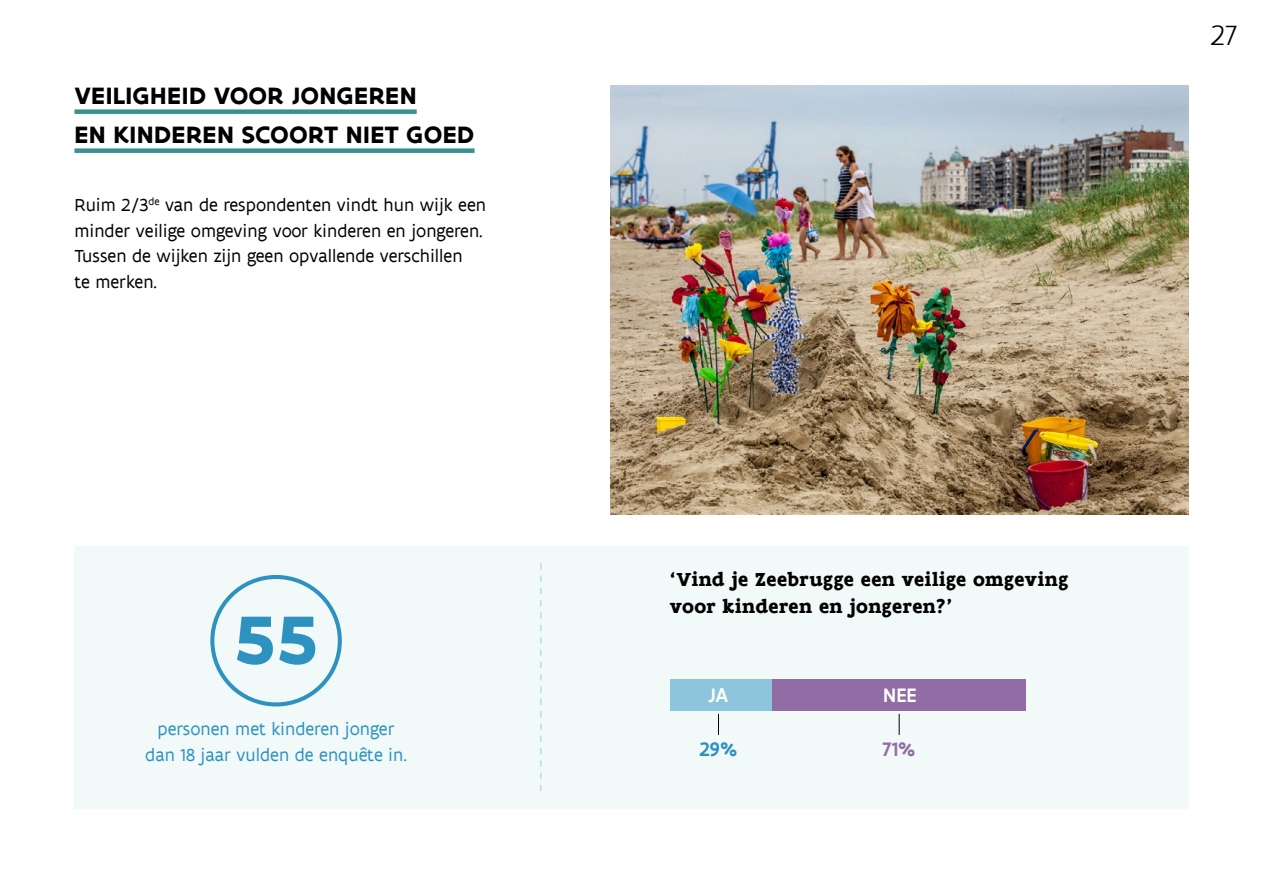
<style>
.page{position:relative;width:1263px;height:893px;background:#fff}
.page>*{position:absolute;margin:0;border:0;box-sizing:border-box;transform-origin:0 0}
.t1{font:300 30px "Flanders Art Sans";color:#000}
.t2{font:700 25.5px/39px "Flanders Art Sans";letter-spacing:.01em;color:#000}
.t3{font:500 21px "Flanders Art Sans";color:#fff}
.t4{font:500 21px "Flanders Art Sans";color:#2d92bf}
.t5{font:500 21px "Flanders Art Sans";color:#926da5}
.t6{font:700 20.25px/27px "Flanders Art Serif";letter-spacing:.02em;color:#000}
.t7{font:18.75px/25.5px "Flanders Art Sans";color:#000}
.t8{font:18.75px/25.5px "Flanders Art Sans";color:#2d92bf;text-align:center}
</style>
<div class="page">
<div style="left:74px;top:546px;width:1114px;height:262px;background:#f1f9f9"></div>
<img style="left:610px;top:85px;width:578px;height:429px">
<div style="left:74px;top:109px;width:343px;height:5px;background:#389191"></div>
<div style="left:74px;top:148px;width:401px;height:5px;background:#389191"></div>
<svg style="left:237px;top:617px;width:78px;height:48px"></svg>
<div style="left:210px;top:575px;width:132px;height:131px;border:4px solid #2d92bf;border-radius:50%"></div>
<svg style="left:540px;top:563px;width:2px;height:228px"></svg>
<div style="left:670px;top:679px;width:103px;height:32px;background:#8fc5dc"></div>
<div style="left:773px;top:679px;width:253px;height:32px;background:#926da5"></div>
<svg style="left:718px;top:714px;width:1px;height:21px"></svg>
<svg style="left:899px;top:714px;width:1px;height:21px"></svg>
<h2 class="t2" style="left:74px;top:77px;width:401px">VEILIGHEID VOOR JONGEREN<br>EN KINDEREN SCOORT NIET GOED</h2>
<p class="t7" style="left:74px;top:193px;width:413px">Ruim 2/3<sup>de</sup> van de respondenten vindt hun wijk een minder veilige omgeving voor kinderen en jongeren.<br>Tussen de wijken zijn geen opvallende verschillen<br>te merken.</p>
<p class="t8" style="left:145px;top:717px;width:263px">personen met kinderen jonger dan 18 jaar vulden de enquête in.</p>
<h1 class="t1" style="left:1211px;top:17px;width:28px">27</h1>
<p class="t6" style="left:670px;top:566px;width:400px">‘Vind je Zeebrugge een veilige omgeving voor kinderen en jongeren?’</p>
<p class="t3" style="left:708px;top:682px;width:22px">JA</p>
<p class="t3" style="left:883px;top:682px;width:35px">NEE</p>
<p class="t4" style="left:699px;top:736px;width:40px">29%</p>
<p class="t5" style="left:882px;top:736px;width:35px">71%</p>
</div>
